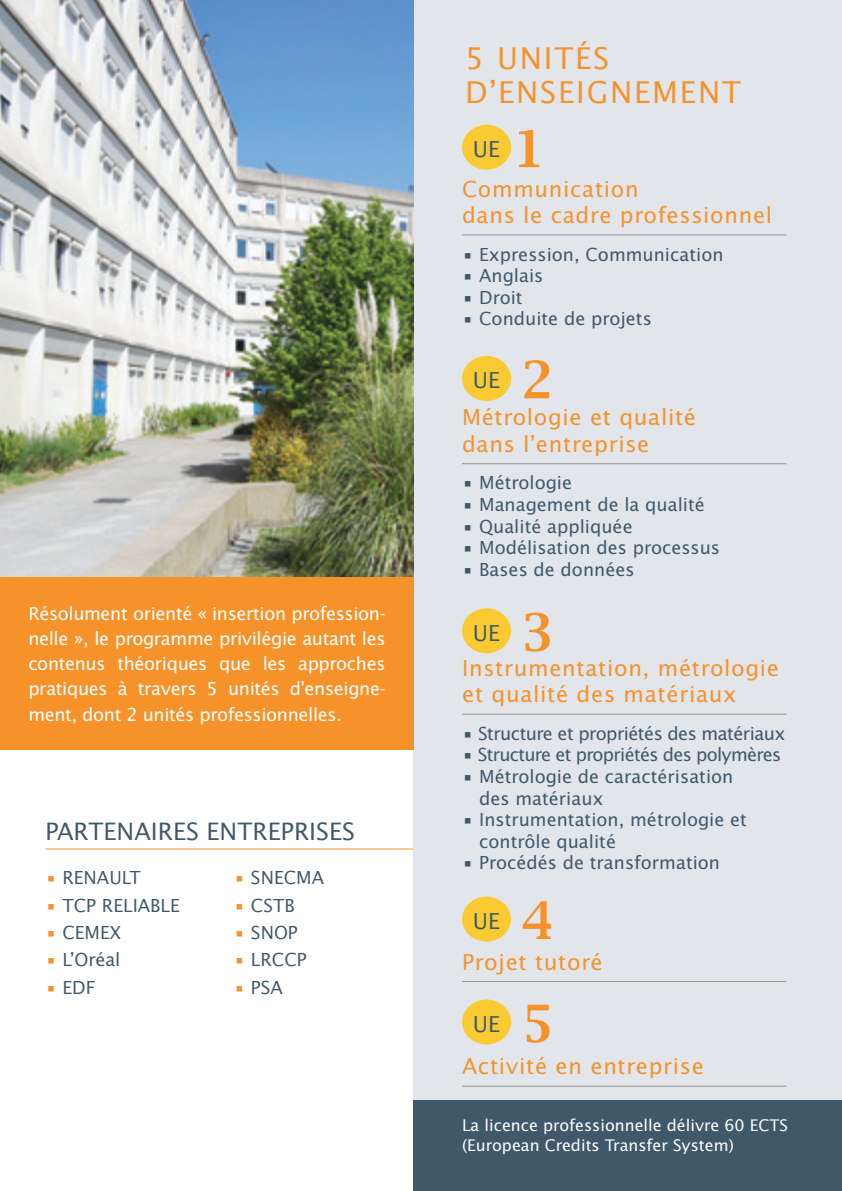
<style>
.page{position:relative;width:842px;height:1191px;background:#fff}
.page>*{position:absolute;margin:0;border:0;box-sizing:border-box;transform-origin:0 0}
.t1{font:600 51.6px "Lucida Bright";color:#f6922a}
.t2{font:30px/34px "Lucida Sans Std";letter-spacing:.06em;color:#f6922a}
.t3{font:24px "Lucida Sans Std";color:#3f596b}
.t4{font:22px/26.4px "Lucida Sans Std";letter-spacing:.03em;color:#f6922a}
.t5{font:22px "Lucida Sans Std";color:#3f596b}
.t6{font:18px/21.6px "Lucida Sans Std";color:#3f596b}
.t7{font:18px/25.2px "Lucida Sans";letter-spacing:-.02em;color:#fff;text-align:justify}
.t8{font:18px "Lucida Sans Std";letter-spacing:-.03em;color:#3f596b}
.t9{font:18px "Lucida Sans Std";letter-spacing:-.04em;color:#3f596b}
.t10{font:16px/19.2px "Lucida Sans Std";color:#fff}
.s1{color:#f6922a}
</style>
<div class="page">
<hr style="left:45px;top:848px;width:386px;height:1px;background:#f6922a">
<div style="left:414px;top:0;width:428px;height:1191px;background:#e2e6eb"></div>
<div style="left:414px;top:1100px;width:428px;height:91px;background:#3f596b"></div>
<hr style="left:462px;top:234px;width:324px;height:1px;background:#98958f">
<hr style="left:462px;top:463px;width:324px;height:1px;background:#98958f">
<hr style="left:462px;top:713px;width:324px;height:1px;background:#98958f">
<hr style="left:462px;top:981px;width:324px;height:1px;background:#98958f">
<hr style="left:462px;top:1085px;width:324px;height:1px;background:#98958f">
<div style="left:462px;top:125px;width:49px;height:45px;background:#faca32;border-radius:50%"></div>
<div style="left:462px;top:356px;width:49px;height:45px;background:#faca32;border-radius:50%"></div>
<div style="left:462px;top:608px;width:49px;height:45px;background:#faca32;border-radius:50%"></div>
<div style="left:462px;top:896px;width:49px;height:45px;background:#faca32;border-radius:50%"></div>
<div style="left:462px;top:999px;width:49px;height:45px;background:#faca32;border-radius:50%"></div>
<img style="left:0;top:0;width:414px;height:576px">
<div style="left:0;top:576px;width:414px;height:173px;background:#f6922a"></div>
<p class="t7" style="left:28px;top:600px;width:359px">Résolument orienté « insertion profession&shy;nelle », le programme privilégie autant les contenus théoriques que les approches pratiques à travers 5 unités d’enseigne&shy;ment, dont 2 unités professionnelles.</p>
<h3 class="t3" style="left:45px;top:818px;width:311px">PARTENAIRES ENTREPRISES</h3>
<p class="t6" style="left:45px;top:867px;width:97px"><span class="s1">•</span> RENAULT</p>
<p class="t6" style="left:45px;top:894px;width:136px"><span class="s1">•</span> TCP RELIABLE</p>
<p class="t6" style="left:45px;top:922px;width:77px"><span class="s1">•</span> CEMEX</p>
<p class="t6" style="left:45px;top:949px;width:77px"><span class="s1">•</span> L’Oréal</p>
<p class="t6" style="left:45px;top:976px;width:51px"><span class="s1">•</span> EDF</p>
<p class="t6" style="left:234px;top:867px;width:92px"><span class="s1">•</span> SNECMA</p>
<p class="t6" style="left:234px;top:894px;width:62px"><span class="s1">•</span> CSTB</p>
<p class="t6" style="left:234px;top:922px;width:66px"><span class="s1">•</span> SNOP</p>
<p class="t6" style="left:234px;top:949px;width:74px"><span class="s1">•</span> LRCCP</p>
<p class="t6" style="left:234px;top:976px;width:51px"><span class="s1">•</span> PSA</p>
<h2 class="t2" style="left:465px;top:41px;width:277px">5 UNITÉS<br>D’ENSEIGNEMENT</h2>
<p class="t5" style="left:473px;top:136px;width:29px">UE</p>
<h1 class="t1" style="left:513px;top:119px;width:34px">1</h1>
<p class="t4" style="left:462px;top:176px;width:312px">Communication<br>dans le cadre professionnel</p>
<p class="t6" style="left:462px;top:243px;width:263px">• Expression, Communication</p>
<p class="t6" style="left:462px;top:265px;width:83px">• Anglais</p>
<p class="t6" style="left:462px;top:287px;width:62px">• Droit</p>
<p class="t6" style="left:462px;top:308px;width:191px">• Conduite de projets</p>
<p class="t5" style="left:473px;top:368px;width:29px">UE</p>
<h1 class="t1" style="left:521px;top:350px;width:34px">2</h1>
<p class="t4" style="left:462px;top:405px;width:236px">Métrologie et qualité dans l’entreprise</p>
<p class="t6" style="left:462px;top:472px;width:112px">• Métrologie</p>
<p class="t6" style="left:462px;top:494px;width:244px">• Management de la qualité</p>
<p class="t6" style="left:462px;top:515px;width:172px">• Qualité appliquée</p>
<p class="t6" style="left:462px;top:537px;width:260px">• Modélisation des processus</p>
<p class="t6" style="left:462px;top:559px;width:174px">• Bases de données</p>
<p class="t5" style="left:473px;top:620px;width:29px">UE</p>
<h1 class="t1" style="left:521px;top:603px;width:34px">3</h1>
<p class="t4" style="left:462px;top:655px;width:318px">Instrumentation, métrologie et qualité des matériaux</p>
<p class="t8" style="left:462px;top:723px;width:325px">• Structure et propriétés des matériaux</p>
<p class="t9" style="left:462px;top:744px;width:321px">• Structure et propriétés des polymères</p>
<p class="t6" style="left:479px;top:766px;width:256px;text-indent:-17px">• Métrologie de caractérisation des matériaux</p>
<p class="t6" style="left:479px;top:809px;width:269px;text-indent:-17px">• Instrumentation, métrologie et contrôle qualité</p>
<p class="t6" style="left:462px;top:852px;width:260px">• Procédés de transformation</p>
<p class="t5" style="left:473px;top:908px;width:29px">UE</p>
<h1 class="t1" style="left:521px;top:891px;width:34px">4</h1>
<p class="t4" style="left:462px;top:949px;width:142px">Projet tutoré</p>
<p class="t5" style="left:473px;top:1011px;width:29px">UE</p>
<h1 class="t1" style="left:521px;top:994px;width:34px">5</h1>
<p class="t4" style="left:462px;top:1053px;width:243px">Activité en entreprise</p>
<p class="t10" style="left:462px;top:1116px;width:328px">La licence professionnelle délivre 60 ECTS (European Credits Transfer System)</p>
</div>
